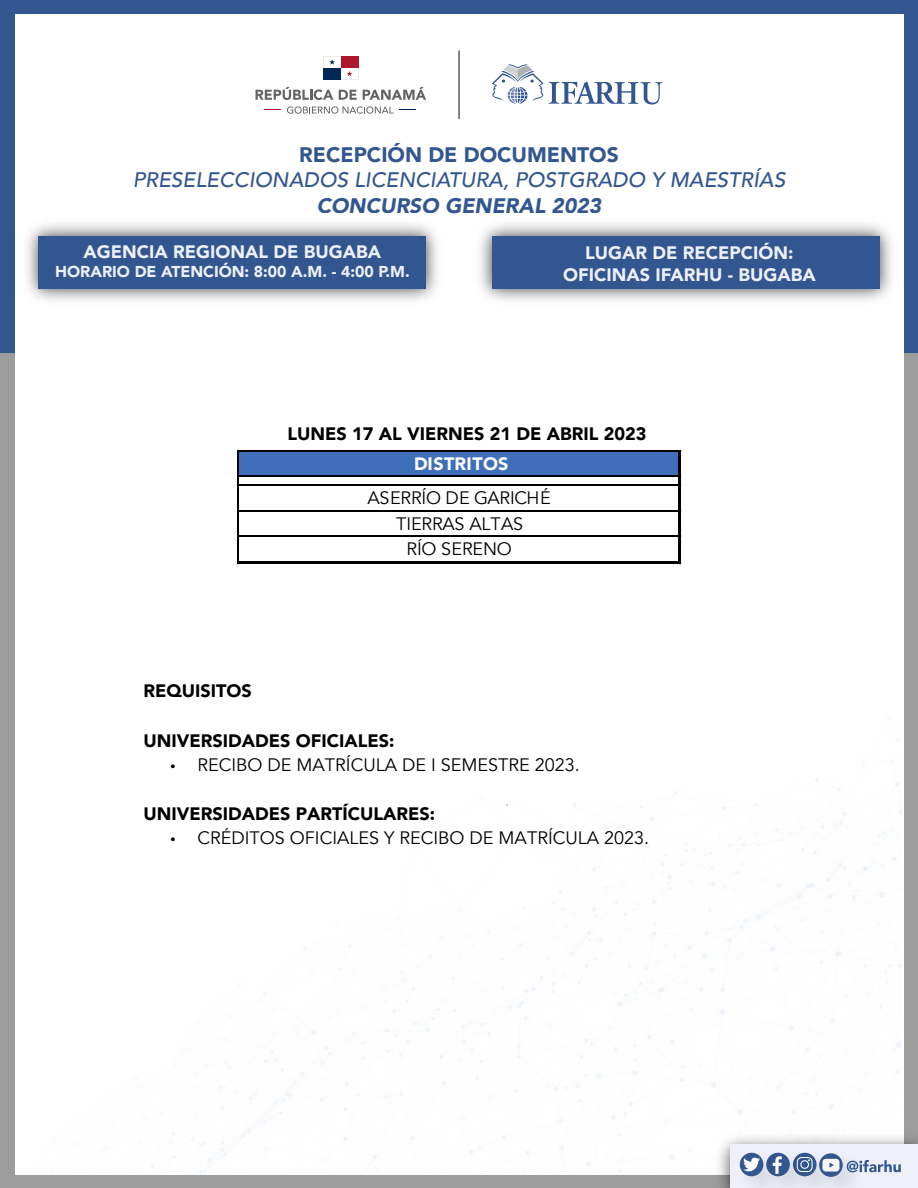
<style>
.page{position:relative;width:918px;height:1188px;background:#fff}
.page>*{position:absolute;margin:0;border:0;box-sizing:border-box;transform-origin:0 0}
.t1{font:italic 500 21px "Avenir";color:#325690}
.t2{font:900 21px "Avenir";color:#325690}
.t3{font:italic 900 21px "Avenir";color:#325690}
.t4{font:18px/25.5px "Avenir";color:#000;text-align:center}
.t5{font:900 18px "Avenir";color:#000}
.t6{font:900 18px/21.6px "Avenir";color:#edf0f8;text-align:center}
.t7{font:900 18px "Avenir";letter-spacing:.01em;color:#fff}
.t8{font:900 15.75px "Avenir";color:#edf0f8}
</style>
<div class="page">
<div style="left:0;top:353px;width:918px;height:835px;background:linear-gradient(to bottom,#9e9d9d,#9e9d9d)"></div>
<div style="left:0;top:0;width:918px;height:353px;background:#325690"></div>
<div style="left:15px;top:14px;width:888px;height:1160px;background:#fff"></div>
<img style="left:708px;top:1127px;width:210px;height:61px">
<div style="left:731px;top:1145px;width:187px;height:43px;background:#edf0f8"></div>
<img style="left:792px;top:1143px;width:26px;height:41px">
<img style="left:730px;top:1143px;width:62px;height:45px">
<div style="left:740px;top:1153px;width:23px;height:23px;background:#325690;border-radius:50%"></div>
<svg style="left:743px;top:1158px;width:18px;height:14px"></svg>
<img style="left:810px;top:1144px;width:61px;height:42px">
<svg style="left:819px;top:1153px;width:24px;height:24px"></svg>
<div style="left:822px;top:1159px;width:17px;height:13px;background:#f6f6f8;border-radius:3px"></div>
<svg style="left:829px;top:1163px;width:5px;height:5px"></svg>
<svg style="left:847px;top:1160px;width:54px;height:12px"></svg>
<svg style="left:256px;top:87px;width:77px;height:13px"></svg>
<svg style="left:339px;top:90px;width:18px;height:10px"></svg>
<svg style="left:363px;top:87px;width:63px;height:13px"></svg>
<svg style="left:265px;top:109px;width:16px;height:1px"></svg>
<svg style="left:400px;top:109px;width:16px;height:1px"></svg>
<svg style="left:287px;top:106px;width:107px;height:8px"></svg>
<svg style="left:323px;top:56px;width:35px;height:23px"></svg>
<svg style="left:492px;top:64px;width:170px;height:41px"></svg>
<hr style="left:458px;top:50px;width:2px;height:69px;background:#616262">
<img style="left:26px;top:223px;width:412px;height:78px">
<div style="left:39px;top:236px;width:387px;height:53px;background:#325690"></div>
<img style="left:479px;top:223px;width:413px;height:78px">
<div style="left:492px;top:236px;width:387px;height:53px;background:#325690"></div>
<div style="left:239px;top:452px;width:442px;height:25px;background:#3f6fbb"></div>
<hr style="left:239px;top:450px;width:442px;height:2px;background:#000">
<hr style="left:239px;top:476px;width:439px;height:1px;background:#000">
<hr style="left:239px;top:485px;width:439px;height:1px;background:#000">
<hr style="left:239px;top:510px;width:439px;height:2px;background:#000">
<hr style="left:239px;top:536px;width:439px;height:1px;background:#000">
<hr style="left:237px;top:450px;width:2px;height:114px;background:#000">
<hr style="left:239px;top:561px;width:442px;height:3px;background:#000">
<hr style="left:678px;top:452px;width:3px;height:112px;background:#000">
<p class="t2" style="left:299px;top:137px;width:321px">RECEPCIÓN DE DOCUMENTOS</p>
<p class="t1" style="left:133px;top:168px;width:654px">PRESELECCIONADOS LICENCIATURA, POSTGRADO Y MAESTRÍAS</p>
<p class="t3" style="left:317px;top:188px;width:286px">CONCURSO GENERAL 2023</p>
<p class="t6" style="left:84px;top:241px;width:299px">AGENCIA REGIONAL DE BUGABA</p>
<p class="t8" style="left:55px;top:258px;width:356px">HORARIO DE ATENCIÓN: 8:00 A.M. - 4:00 P.M.</p>
<p class="t6" style="left:563px;top:242px;width:254px">LUGAR DE RECEPCIÓN:<br>OFICINAS IFARHU - BUGABA</p>
<p class="t5" style="left:288px;top:418px;width:360px">LUNES 17 AL VIERNES 21 DE ABRIL 2023</p>
<p class="t7" style="left:414px;top:448px;width:96px">DISTRITOS</p>
<p class="t4" style="left:368px;top:485px;width:185px">ASERRÍO DE GARICHÉ<br>TIERRAS ALTAS<br>RÍO SERENO</p>
<p class="t5" style="left:143px;top:676px;width:110px">REQUISITOS</p>
<p class="t5" style="left:143px;top:725px;width:252px">UNIVERSIDADES OFICIALES:</p>
<p class="t4" style="left:170px;top:752px;width:411px">• RECIBO DE MATRÍCULA DE I SEMESTRE 2023.</p>
<p class="t5" style="left:143px;top:799px;width:293px">UNIVERSIDADES PARTÍCULARES:</p>
<p class="t4" style="left:170px;top:826px;width:480px">• CRÉDITOS OFICIALES Y RECIBO DE MATRÍCULA 2023.</p>
</div>
